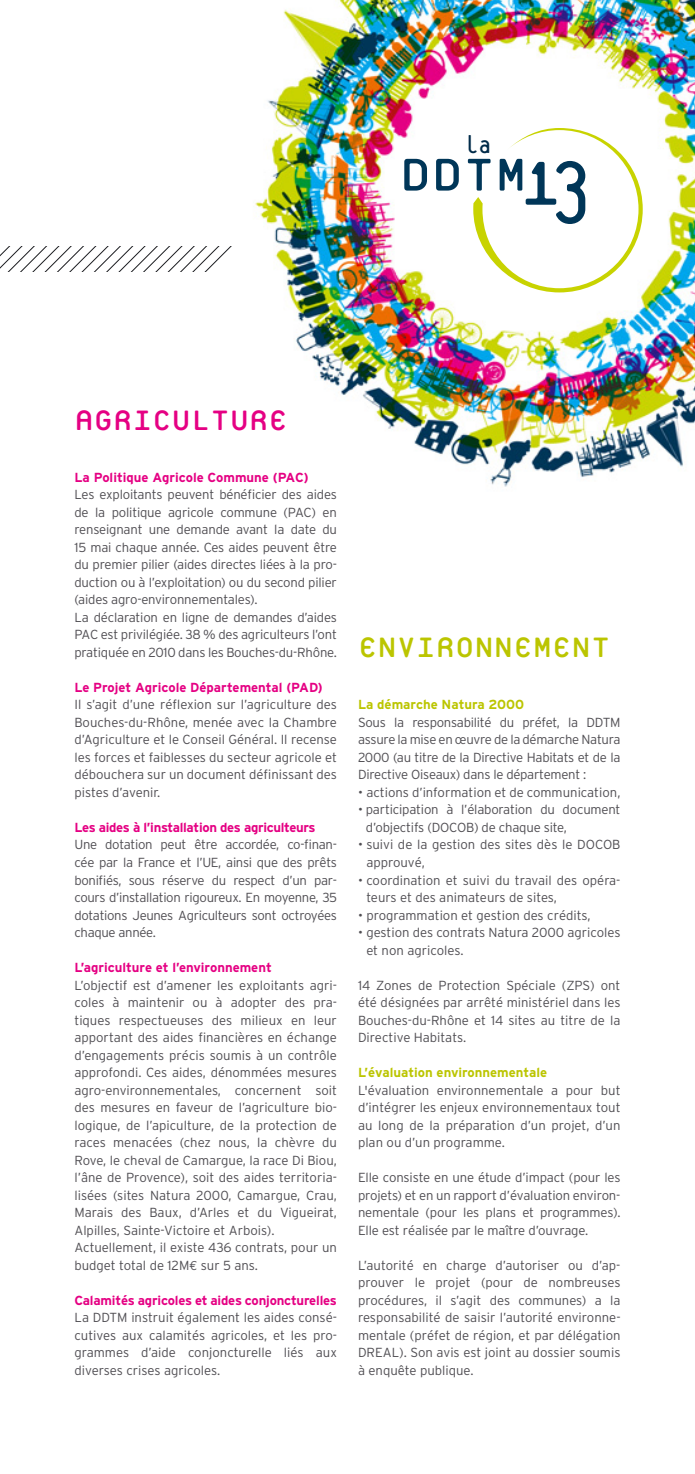
<style>
.page{position:relative;width:695px;height:1474px;background:#fff}
.page>*{position:absolute;margin:0;border:0;box-sizing:border-box;transform-origin:0 0}
.t1{font:68.77px "Platelet";color:#003658}
.t2{font:42px "Platelet";color:#bbc500}
.t3{font:42px "Platelet";color:#e50083}
.t4{font:27.12px "Platelet";color:#002b49}
.t5{font:300 13.12px/17.5px "Interstate";letter-spacing:-.01em;color:#504e53;text-align:justify}
.t6{font:700 13.12px "Interstate";letter-spacing:-.015em;color:#e50083}
.t7{font:700 13.12px "Interstate";color:#bbc500}
.s1{font-size:92.75px}
.s2{font-family:"Euro Mono";font-weight:400}
</style>
<div class="page">
<img style="left:255px;top:0;width:439px;height:487px">
<svg style="left:0;top:247px;width:231px;height:25px"></svg>
<svg style="left:473px;top:128px;width:169px;height:164px"></svg>
<h3 class="t4" style="left:465px;top:134px;width:27px">la</h3>
<h1 class="t1" style="left:399px;top:143px;width:193px">DDTM<span class="s1">13</span></h1>
<h2 class="t3" style="left:74px;top:400px;width:215px">AGRICULTURE</h2>
<p class="t6" style="left:74px;top:472px;width:236px">La Politique Agricole Commune (PAC)</p>
<p class="t5" style="left:74px;top:487px;width:264px;text-align:left">Les exploitants peuvent bénéficier des aides de la politique agricole commune (PAC) en renseignant une demande avant la date du 15 mai chaque année. Ces aides peuvent être du premier pilier (aides directes liées à la pro&shy;duction ou à l’exploitation) ou du second pilier (aides agro-environnementales).<br>La déclaration en ligne de demandes d’aides PAC est privilégiée. 38 % des agriculteurs l’ont pratiquée en 2010 dans les Bouches-du-Rhône.</p>
<p class="t6" style="left:74px;top:682px;width:250px">Le Projet Agricole Départemental (PAD)</p>
<p class="t5" style="left:74px;top:697px;width:264px">Il s’agit d’une réflexion sur l’agriculture des Bouches-du-Rhône, menée avec la Chambre d’Agriculture et le Conseil Général. Il recense les forces et faiblesses du secteur agricole et débouchera sur un document définissant des pistes d’avenir.</p>
<p class="t6" style="left:74px;top:822px;width:242px">Les aides à l’installation des agriculteurs</p>
<p class="t5" style="left:74px;top:837px;width:264px">Une dotation peut être accordée, co-finan&shy;cée par la France et l’UE, ainsi que des prêts bonifiés, sous réserve du respect d’un par&shy;cours d’installation rigoureux. En moyenne, 35 dotations Jeunes Agriculteurs sont octroyées chaque année.</p>
<p class="t6" style="left:74px;top:962px;width:199px">L’agriculture et l’environnement</p>
<p class="t5" style="left:74px;top:977px;width:264px;text-align:left">L’objectif est d’amener les exploitants agri&shy;coles à maintenir ou à adopter des pra&shy;tiques respectueuses des milieux en leur apportant des aides financières en échange d’engagements précis soumis à un contrôle approfondi. Ces aides, dénommées mesures agro-environnementales, concernent soit des mesures en faveur de l’agriculture bio&shy;logique, de l’apiculture, de la protection de races menacées (chez nous, la chèvre du Rove, le cheval de Camargue, la race Di Biou, l’âne de Provence), soit des aides territoria&shy;lisées (sites Natura 2000, Camargue, Crau, Marais des Baux, d’Arles et du Vigueirat, Alpilles, Sainte-Victoire et Arbois).<br>Actuellement, il existe 436 contrats, pour un budget total de 12M<span class="s2">€</span> sur 5 ans.</p>
<p class="t6" style="left:74px;top:1294px;width:264px">Calamités agricoles et aides conjoncturelles</p>
<p class="t5" style="left:74px;top:1309px;width:264px">La DDTM instruit également les aides consé&shy;cutives aux calamités agricoles, et les pro&shy;grammes d’aide conjoncturelle liés aux diverses crises agricoles.</p>
<h2 class="t2" style="left:358px;top:628px;width:254px">ENVIRONNEMENT</h2>
<p class="t7" style="left:358px;top:699px;width:168px">La démarche Natura 2000</p>
<p class="t5" style="left:358px;top:714px;width:264px">Sous la responsabilité du préfet, la DDTM assure la mise en œuvre de la démarche Natura 2000 (au titre de la Directive Habitats et de la Directive Oiseaux) dans le département :</p>
<p class="t5" style="left:358px;top:784px;width:264px">• actions d’information et de communication,</p>
<p class="t5" style="left:366px;top:802px;width:256px;text-indent:-8px">• participation à l’élaboration du document d’objectifs (DOCOB) de chaque site,</p>
<p class="t5" style="left:366px;top:837px;width:256px;text-indent:-8px">• suivi de la gestion des sites dès le DOCOB approuvé,</p>
<p class="t5" style="left:366px;top:872px;width:256px;text-indent:-8px">• coordination et suivi du travail des opéra&shy;teurs et des animateurs de sites,</p>
<p class="t5" style="left:358px;top:907px;width:234px">• programmation et gestion des crédits,</p>
<p class="t5" style="left:366px;top:924px;width:256px;text-indent:-8px">• gestion des contrats Natura 2000 agricoles et non agricoles.</p>
<p class="t5" style="left:358px;top:977px;width:264px">14 Zones de Protection Spéciale (ZPS) ont été désignées par arrêté ministériel dans les Bouches-du-Rhône et 14 sites au titre de la Directive Habitats.</p>
<p class="t7" style="left:358px;top:1067px;width:191px">L’évaluation environnementale</p>
<p class="t5" style="left:358px;top:1082px;width:264px">L'évaluation environnementale a pour but d’intégrer les enjeux environnementaux tout au long de la préparation d’un projet, d’un plan ou d’un programme.</p>
<p class="t5" style="left:358px;top:1169px;width:264px">Elle consiste en une étude d’impact (pour les projets) et en un rapport d’évaluation environ&shy;nementale (pour les plans et programmes).<br>Elle est réalisée par le maître d’ouvrage.</p>
<p class="t5" style="left:358px;top:1257px;width:264px">L’autorité en charge d’autoriser ou d’ap&shy;prouver le projet (pour de nombreuses procédures, il s’agit des communes) a la responsabilité de saisir l’autorité environne&shy;mentale (préfet de région, et par délégation DREAL). Son avis est joint au dossier soumis à enquête publique.</p>
</div>
